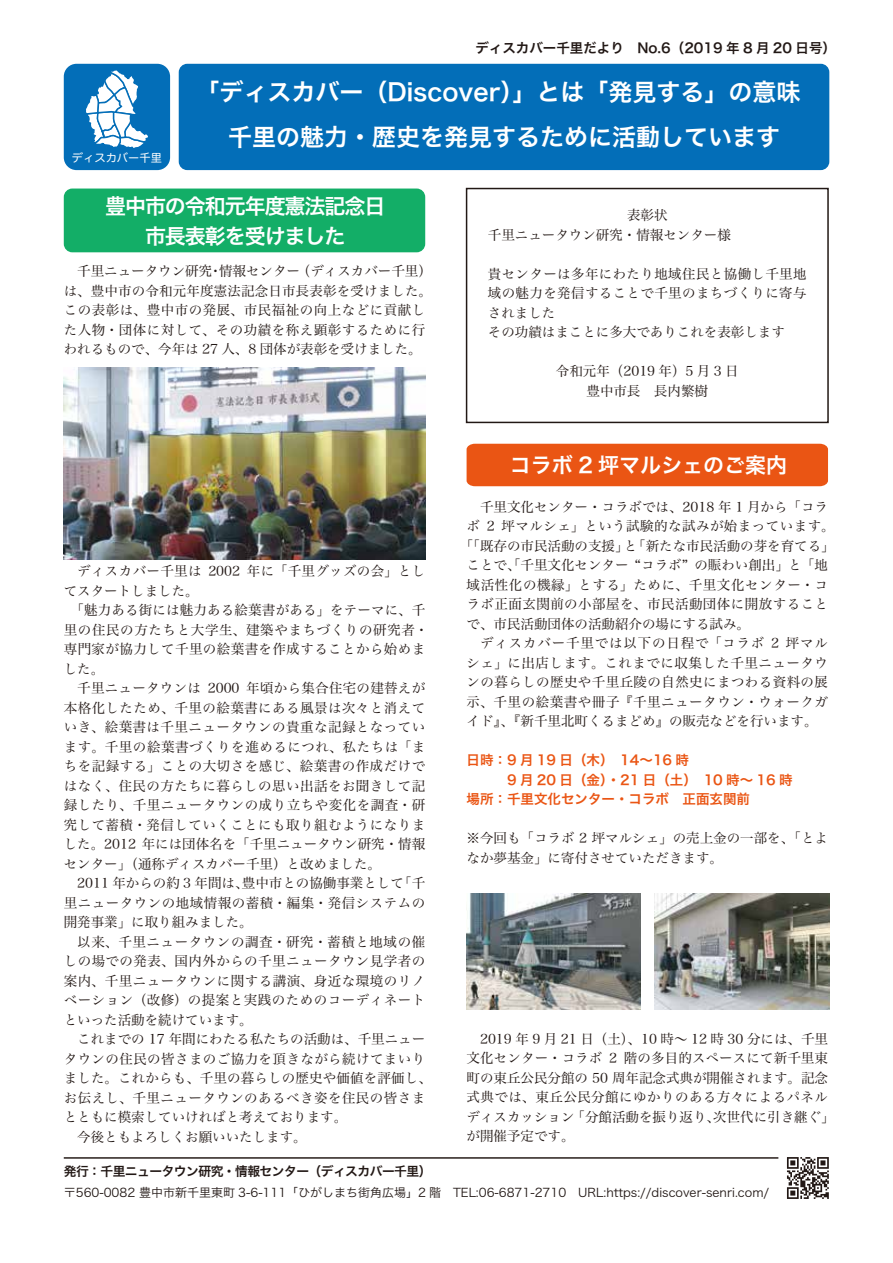
<style>
.page{position:relative;width:893px;height:1263px;background:#fff}
.page>*{position:absolute;margin:0;border:0;box-sizing:border-box;transform-origin:0 0}
.t1{font:24px/45px "Hira Kaku Pro N W6";color:#fff;text-align:center}
.t2{font:21px/30px "Hira Kaku Pro N W6";letter-spacing:-.05em;color:#fff;text-align:center}
.t3{font:21px "Hira Kaku Pro N W6";color:#fff}
.t4{font:13.5px/19.5px "Hira Min Pro N W3";letter-spacing:.03em;color:#221815}
.t5{font:13.5px/19.5px "Hira Min Pro N W3";color:#221815}
.t6{font:13.5px/19.5px "Hira Min Pro N W3";letter-spacing:.01em;color:#221815}
.t7{font:13.5px/19.5px "Hira Kaku Pro N W6";color:#ea5514}
.t8{font:13.5px "Hira Kaku Pro N W6";color:#221815}
.t9{font:13.5px "Hira Min Pro N W3";letter-spacing:.06em;color:#221815}
.t10{font:12.75px "Hira Kaku Pro W6";letter-spacing:-.04em;color:#221815}
.t11{font:12px "Hira Kaku Pro W3";color:#221815}
.t12{font:11.25px "Hira Maru Pro N W4";color:#fff}
</style>
<div class="page">
<div style="left:179px;top:64px;width:650px;height:106px;background:#036eb8;border-radius:9px"></div>
<div style="left:467px;top:444px;width:361px;height:42px;background:#ea5514"></div>
<div style="left:64px;top:64px;width:106px;height:106px;background:#036eb8;border-radius:13px"></div>
<svg style="left:86px;top:70px;width:62px;height:78px"></svg>
<div style="left:64px;top:189px;width:361px;height:63px;background:#13ae67;border-radius:9px"></div>
<hr style="left:64px;top:1157px;width:714px;height:2px;background:#221815">
<div style="left:466px;top:188px;width:363px;height:235px;border:2px solid #221815"></div>
<img style="left:64px;top:368px;width:361px;height:191px">
<img style="left:467px;top:893px;width:174px;height:117px">
<img style="left:655px;top:893px;width:174px;height:117px">
<svg style="left:787px;top:1157px;width:42px;height:42px"></svg>
<p class="t12" style="left:72px;top:148px;width:91px">ディスカバー千里</p>
<p class="t8" style="left:475px;top:36px;width:362px">ディスカバー千里だより　No.6（2019 年 8 月 20 日号）</p>
<h1 class="t1" style="left:195px;top:68px;width:607px">「ディスカバー（Discover）」とは「発見する」の意味千里の魅力・歴史を発見するために活動しています</h1>
<h2 class="t2" style="left:105px;top:190px;width:282px">豊中市の令和元年度憲法記念日市長表彰を受けました</h2>
<p class="t6" style="left:64px;top:260px;width:370px;text-indent:14px">千里ニュータウン研究・情報センター（ディスカバー千里）は、豊中市の令和元年度憲法記念日市長表彰を受けました。この表彰は、豊中市の発展、市民福祉の向上などに貢献した人物・団体に対して、その功績を称え顕彰するために行われるもので、今年は 27 人、8 団体が表彰を受けました。</p>
<p class="t4" style="left:77px;top:560px;width:349px">ディスカバー千里は 2002 年に「千里グッズの会」とし</p>
<p class="t5" style="left:64px;top:580px;width:136px">てスタートしました。</p>
<p class="t4" style="left:71px;top:599px;width:356px">「魅力ある街には魅力ある絵葉書がある」をテーマに、千</p>
<p class="t4" style="left:64px;top:619px;width:366px">里の住民の方たちと大学生、建築やまちづくりの研究者・</p>
<p class="t4" style="left:64px;top:638px;width:363px">専門家が協力して千里の絵葉書を作成することから始めま</p>
<p class="t4" style="left:64px;top:658px;width:42px">した。</p>
<p class="t4" style="left:77px;top:677px;width:349px">千里ニュータウンは 2000 年頃から集合住宅の建替えが</p>
<p class="t4" style="left:64px;top:697px;width:363px">本格化したため、千里の絵葉書にある風景は次々と消えて</p>
<p class="t4" style="left:64px;top:716px;width:363px">いき、絵葉書は千里ニュータウンの貴重な記録となってい</p>
<p class="t4" style="left:64px;top:736px;width:363px">ます。千里の絵葉書づくりを進めるにつれ、私たちは「ま</p>
<p class="t4" style="left:64px;top:755px;width:363px">ちを記録する」ことの大切さを感じ、絵葉書の作成だけで</p>
<p class="t4" style="left:64px;top:775px;width:363px">はなく、住民の方たちに暮らしの思い出話をお聞きして記</p>
<p class="t4" style="left:64px;top:794px;width:363px">録したり、千里ニュータウンの成り立ちや変化を調査・研</p>
<p class="t4" style="left:64px;top:814px;width:363px">究して蓄積・発信していくことにも取り組むようになりま</p>
<p class="t5" style="left:64px;top:833px;width:363px">した。2012 年には団体名を「千里ニュータウン研究・情報</p>
<p class="t5" style="left:64px;top:853px;width:319px">センター」（通称ディスカバー千里）と改めました。</p>
<p class="t5" style="left:77px;top:872px;width:349px">2011 年からの約 3 年間は、豊中市との協働事業として「千</p>
<p class="t4" style="left:64px;top:892px;width:363px">里ニュータウンの地域情報の蓄積・編集・発信システムの</p>
<p class="t5" style="left:64px;top:911px;width:190px">開発事業」に取り組みました。</p>
<p class="t4" style="left:77px;top:931px;width:349px">以来、千里ニュータウンの調査・研究・蓄積と地域の催</p>
<p class="t4" style="left:64px;top:950px;width:363px">しの場での発表、国内外からの千里ニュータウン見学者の</p>
<p class="t4" style="left:64px;top:970px;width:363px">案内、千里ニュータウンに関する講演、身近な環境のリノ</p>
<p class="t4" style="left:64px;top:989px;width:363px">ベーション（改修）の提案と実践のためのコーディネート</p>
<p class="t5" style="left:64px;top:1009px;width:190px">といった活動を続けています。</p>
<p class="t5" style="left:77px;top:1028px;width:349px">これまでの 17 年間にわたる私たちの活動は、千里ニュー</p>
<p class="t4" style="left:64px;top:1048px;width:363px">タウンの住民の皆さまのご協力を頂きながら続けてまいり</p>
<p class="t4" style="left:64px;top:1067px;width:370px">ました。これからも、千里の暮らしの歴史や価値を評価し、</p>
<p class="t4" style="left:64px;top:1087px;width:363px">お伝えし、千里ニュータウンのあるべき姿を住民の皆さま</p>
<p class="t5" style="left:64px;top:1106px;width:285px">とともに模索していければと考えております。</p>
<p class="t5" style="left:77px;top:1126px;width:231px">今後ともよろしくお願いいたします。</p>
<p class="t5" style="left:488px;top:204px;width:244px;text-indent:139px">表彰状<br>千里ニュータウン研究・情報センター様</p>
<p class="t4" style="left:488px;top:263px;width:320px">貴センターは多年にわたり地域住民と協働し千里地域の魅力を発信することで千里のまちづくりに寄与されました<br>その功績はまことに多大でありこれを表彰します</p>
<p class="t5" style="left:556px;top:360px;width:184px;text-align:center">令和元年（2019 年）5 月 3 日豊中市長　長内繁樹</p>
<h2 class="t3" style="left:510px;top:446px;width:279px">コラボ 2 坪マルシェのご案内</h2>
<p class="t5" style="left:480px;top:495px;width:349px">千里文化センター・コラボでは、2018 年 1 月から「コラ</p>
<p class="t4" style="left:467px;top:515px;width:370px">ボ 2 坪マルシェ」という試験的な試みが始まっています。</p>
<p class="t5" style="left:460px;top:534px;width:376px">「「既存の市民活動の支援」と「新たな市民活動の芽を育てる」</p>
<p class="t5" style="left:467px;top:554px;width:363px">ことで、「千里文化センター “コラボ” の賑わい創出」と「地</p>
<p class="t4" style="left:467px;top:573px;width:363px">域活性化の機縁」とする」ために、千里文化センター・コ</p>
<p class="t4" style="left:467px;top:593px;width:363px">ラボ正面玄関前の小部屋を、市民活動団体に開放すること</p>
<p class="t5" style="left:467px;top:612px;width:285px">で、市民活動団体の活動紹介の場にする試み。</p>
<p class="t9" style="left:480px;top:631px;width:349px">ディスカバー千里では以下の日程で「コラボ 2 坪マル</p>
<p class="t4" style="left:467px;top:651px;width:363px">シェ」に出店します。これまでに収集した千里ニュータウ</p>
<p class="t4" style="left:467px;top:671px;width:363px">ンの暮らしの歴史や千里丘陵の自然史にまつわる資料の展</p>
<p class="t4" style="left:467px;top:690px;width:363px">示、千里の絵葉書や冊子『千里ニュータウン・ウォークガ</p>
<p class="t5" style="left:467px;top:710px;width:352px">イド』、『新千里北町くるまどめ』の販売などを行います。</p>
<p class="t7" style="left:467px;top:750px;width:328px">日時：9 月 19 日（木）　14～16 時<br>　　　9 月 20 日（金）・21 日（土）　10 時～ 16 時場所：千里文化センター・コラボ　正面玄関前</p>
<p class="t5" style="left:467px;top:827px;width:363px">※今回も「コラボ 2 坪マルシェ」の売上金の一部を、「とよなか夢基金」に寄付させていただきます。</p>
<p class="t5" style="left:467px;top:1028px;width:370px;text-indent:14px">2019 年 9 月 21 日（土）、10 時～ 12 時 30 分には、千里文化センター・コラボ 2 階の多目的スペースにて新千里東町の東丘公民分館の 50 周年記念式典が開催されます。記念式典では、東丘公民分館にゆかりのある方々によるパネルディスカッション「分館活動を振り返り、次世代に引き継ぐ」が開催予定です。</p>
<p class="t10" style="left:64px;top:1160px;width:369px">発行：千里ニュータウン研究・情報センター（ディスカバー千里）</p>
<p class="t11" style="left:64px;top:1181px;width:707px">〒560-0082 豊中市新千里東町 3-6-111「ひがしまち街角広場」2 階　TEL:06-6871-2710　URL:https://discover-senri.com/</p>
</div>
